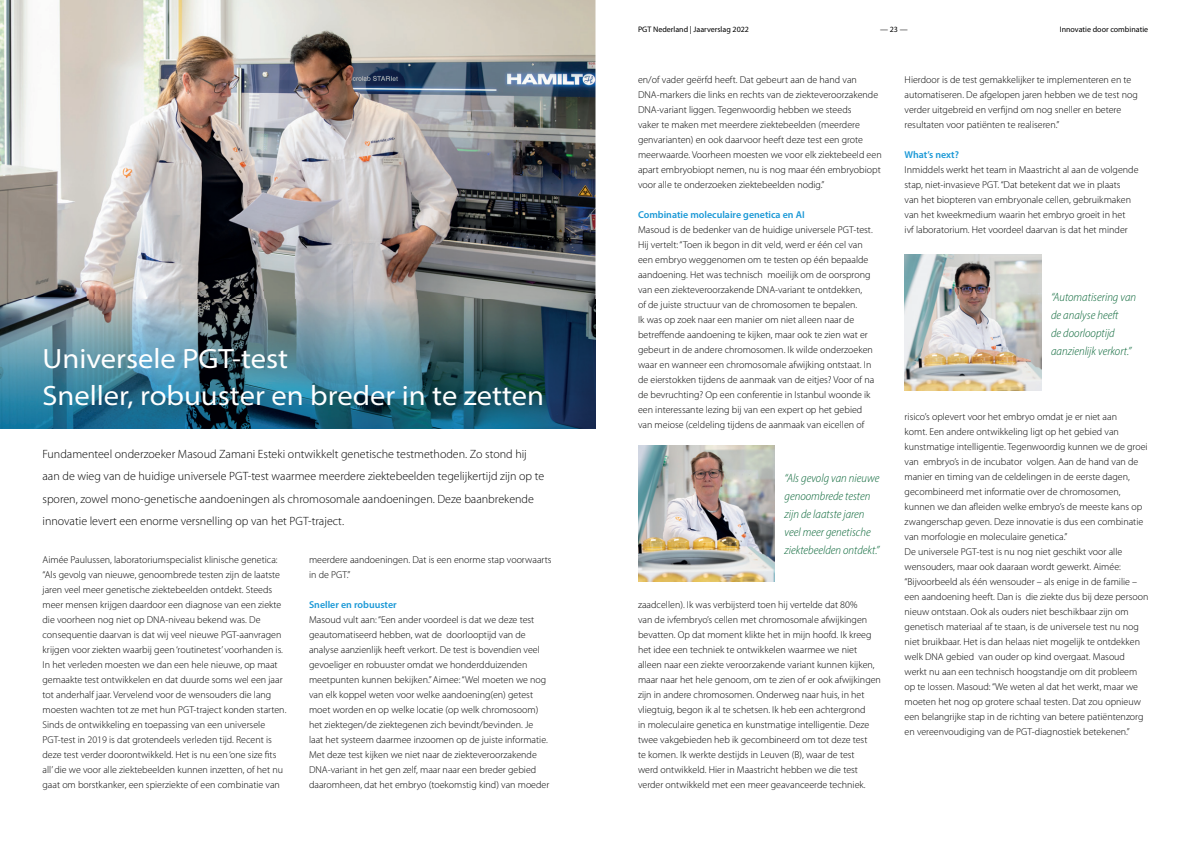
<style>
.page{position:relative;width:1191px;height:842px;background:#fff}
.page>*{position:absolute;margin:0;border:0;box-sizing:border-box;transform-origin:0 0}
.t1{font:semi-expanded 28px/37.5px "Myriad Pro";color:#fff}
.t2{font:300 12px/22.5px "Myriad Pro";color:#000001}
.t3{font:italic 300 semi-condensed 12px/18px "Myriad Pro";color:#0a6638}
.t4{font:300 10px/15px "Myriad Pro";color:#000001}
.t5{font:600 10px "Myriad Pro";color:#1a98d6}
.t6{font:8px "Myriad Pro";color:#000001}
</style>
<div class="page">
<img style="left:0;top:0;width:595px;height:299px">
<img style="left:0;top:299px;width:595px;height:129px">
<img style="left:638px;top:446px;width:137px;height:136px">
<img style="left:904px;top:255px;width:137px;height:136px">
<h1 class="t1" style="left:43px;top:339px;width:503px">Universele PGT-test<br>Sneller, robuuster en breder in te zetten</h1>
<p class="t2" style="left:43px;top:442px;width:503px">Fundamenteel onderzoeker Masoud Zamani Esteki ontwikkelt genetische testmethoden. Zo stond hij aan de wieg van de huidige universele PGT-test waarmee meerdere ziektebeelden tegelijkertijd zijn op te sporen, zowel mono-genetische aandoeningen als chromosomale aandoeningen. Deze baanbrekende innovatie levert een enorme versnelling op van het PGT-traject.</p>
<p class="t4" style="left:43px;top:552px;width:245px">Aimée Paulussen, laboratoriumspecialist klinische genetica: “Als gevolg van nieuwe, genoombrede testen zijn de laatste jaren veel meer genetische ziektebeelden ontdekt. Steeds meer mensen krijgen daardoor een diagnose van een ziekte die voorheen nog niet op DNA-niveau bekend was. De consequentie daarvan is dat wij veel nieuwe PGT-aanvragen krijgen voor ziekten waarbij geen ‘routinetest’ voorhanden is.<br>In het verleden moesten we dan een hele nieuwe, op maat gemaakte test ontwikkelen en dat duurde soms wel een jaar tot anderhalf jaar. Vervelend voor de wensouders die lang moesten wachten tot ze met hun PGT-traject konden starten.<br>Sinds de ontwikkeling en toepassing van een universele PGT-test in 2019 is dat grotendeels verleden tijd. Recent is deze test verder doorontwikkeld. Het is nu een ‘one size fits all’ die we voor alle ziektebeelden kunnen inzetten, of het nu gaat om borstkanker, een spierziekte of een combinatie van</p>
<p class="t4" style="left:309px;top:552px;width:244px">meerdere aandoeningen. Dat is een enorme stap voorwaarts in de PGT.”</p>
<p class="t5" style="left:309px;top:598px;width:89px">Sneller en robuuster</p>
<p class="t4" style="left:309px;top:612px;width:242px">Masoud vult aan: “Een ander voordeel is dat we deze test geautomatiseerd hebben, wat de doorlooptijd van de analyse aanzienlijk heeft verkort. De test is bovendien veel gevoeliger en robuuster omdat we honderdduizenden meetpunten kunnen bekijken.” Aimee: “Wel moeten we nog van elk koppel weten voor welke aandoening(en) getest moet worden en op welke locatie (op welk chromosoom) het ziektegen/de ziektegenen zich bevindt/bevinden. Je laat het systeem daarmee inzoomen op de juiste informatie.<br>Met deze test kijken we niet naar de ziekteveroorzakende DNA-variant in het gen zelf, maar naar een breder gebied daaromheen, dat het embryo (toekomstig kind) van moeder</p>
<p class="t6" style="left:638px;top:24px;width:112px">PGT Nederland | Jaarverslag 2022</p>
<p class="t6" style="left:880px;top:24px;width:29px">— 23 —</p>
<p class="t6" style="left:1059px;top:24px;width:90px">Innovatie door combinatie</p>
<p class="t4" style="left:638px;top:72px;width:245px">en/of vader geërfd heeft. Dat gebeurt aan de hand van DNA-markers die links en rechts van de ziekteveroorzakende DNA-variant liggen. Tegenwoordig hebben we steeds<br>vaker te maken met meerdere ziektebeelden (meerdere genvarianten) en ook daarvoor heeft deze test een grote meerwaarde. Voorheen moesten we voor elk ziektebeeld een apart embryobiopt nemen, nu is nog maar één embryobiopt voor alle te onderzoeken ziektebeelden nodig.”</p>
<p class="t5" style="left:638px;top:208px;width:168px">Combinatie moleculaire genetica en AI</p>
<p class="t4" style="left:638px;top:222px;width:238px">Masoud is de bedenker van de huidige universele PGT-test.<br>Hij vertelt: “Toen ik begon in dit veld, werd er één cel van een embryo weggenomen om te testen op één bepaalde aandoening. Het was technisch moeilijk om de oorsprong van een ziekteveroorzakende DNA-variant te ontdekken,<br>of de juiste structuur van de chromosomen te bepalen.<br>Ik was op zoek naar een manier om niet alleen naar de betreffende aandoening te kijken, maar ook te zien wat er gebeurt in de andere chromosomen. Ik wilde onderzoeken waar en wanneer een chromosomale afwijking ontstaat. In de eierstokken tijdens de aanmaak van de eitjes? Voor of na de bevruchting? Op een conferentie in Istanbul woonde ik een interessante lezing bij van een expert op het gebied van meiose (celdeling tijdens de aanmaak van eicellen of</p>
<p class="t3" style="left:784px;top:469px;width:96px">“Als gevolg van nieuwe genoombrede testen zijn de laatste jaren veel meer genetische ziektebeelden ontdekt.”</p>
<p class="t4" style="left:638px;top:597px;width:244px">zaadcellen). Ik was verbijsterd toen hij vertelde dat 80%<br>van de ivfembryo’s cellen met chromosomale afwijkingen bevatten. Op dat moment klikte het in mijn hoofd. Ik kreeg het idee een techniek te ontwikkelen waarmee we niet alleen naar een ziekte veroorzakende variant kunnen kijken, maar naar het hele genoom, om te zien of er ook afwijkingen zijn in andere chromosomen. Onderweg naar huis, in het vliegtuig, begon ik al te schetsen. Ik heb een achtergrond<br>in moleculaire genetica en kunstmatige intelligentie. Deze twee vakgebieden heb ik gecombineerd om tot deze test<br>te komen. Ik werkte destijds in Leuven (B), waar de test<br>werd ontwikkeld. Hier in Maastricht hebben we die test verder ontwikkeld met een meer geavanceerde techniek.</p>
<p class="t4" style="left:904px;top:72px;width:235px">Hierdoor is de test gemakkelijker te implementeren en te automatiseren. De afgelopen jaren hebben we de test nog verder uitgebreid en verfijnd om nog sneller en betere resultaten voor patiënten te realiseren.”</p>
<p class="t5" style="left:904px;top:148px;width:56px">What’s next?</p>
<p class="t4" style="left:904px;top:162px;width:235px">Inmiddels werkt het team in Maastricht al aan de volgende stap, niet-invasieve PGT. “Dat betekent dat we in plaats<br>van het biopteren van embryonale cellen, gebruikmaken van het kweekmedium waarin het embryo groeit in het<br>ivf laboratorium. Het voordeel daarvan is dat het minder</p>
<p class="t3" style="left:1051px;top:288px;width:87px">“Automatisering van de analyse heeft<br>de doorlooptijd aanzienlijk verkort.”</p>
<p class="t4" style="left:904px;top:409px;width:245px">risico’s oplevert voor het embryo omdat je er niet aan<br>komt. Een andere ontwikkeling ligt op het gebied van kunstmatige intelligentie. Tegenwoordig kunnen we de groei van embryo’s in de incubator volgen. Aan de hand van de manier en timing van de celdelingen in de eerste dagen, gecombineerd met informatie over de chromosomen, kunnen we dan afleiden welke embryo’s de meeste kans op zwangerschap geven. Deze innovatie is dus een combinatie van morfologie en moleculaire genetica.”<br>De universele PGT-test is nu nog niet geschikt voor alle wensouders, maar ook daaraan wordt gewerkt. Aimée: “Bijvoorbeeld als één wensouder – als enige in de familie – een aandoening heeft. Dan is die ziekte dus bij deze persoon nieuw ontstaan. Ook als ouders niet beschikbaar zijn om genetisch materiaal af te staan, is de universele test nu nog niet bruikbaar. Het is dan helaas niet mogelijk te ontdekken welk DNA gebied van ouder op kind overgaat. Masoud werkt nu aan een technisch hoogstandje om dit probleem op te lossen. Masoud: “We weten al dat het werkt, maar we moeten het nog op grotere schaal testen. Dat zou opnieuw een belangrijke stap in de richting van betere patiëntenzorg en vereenvoudiging van de PGT-diagnostiek betekenen.”</p>
</div>
